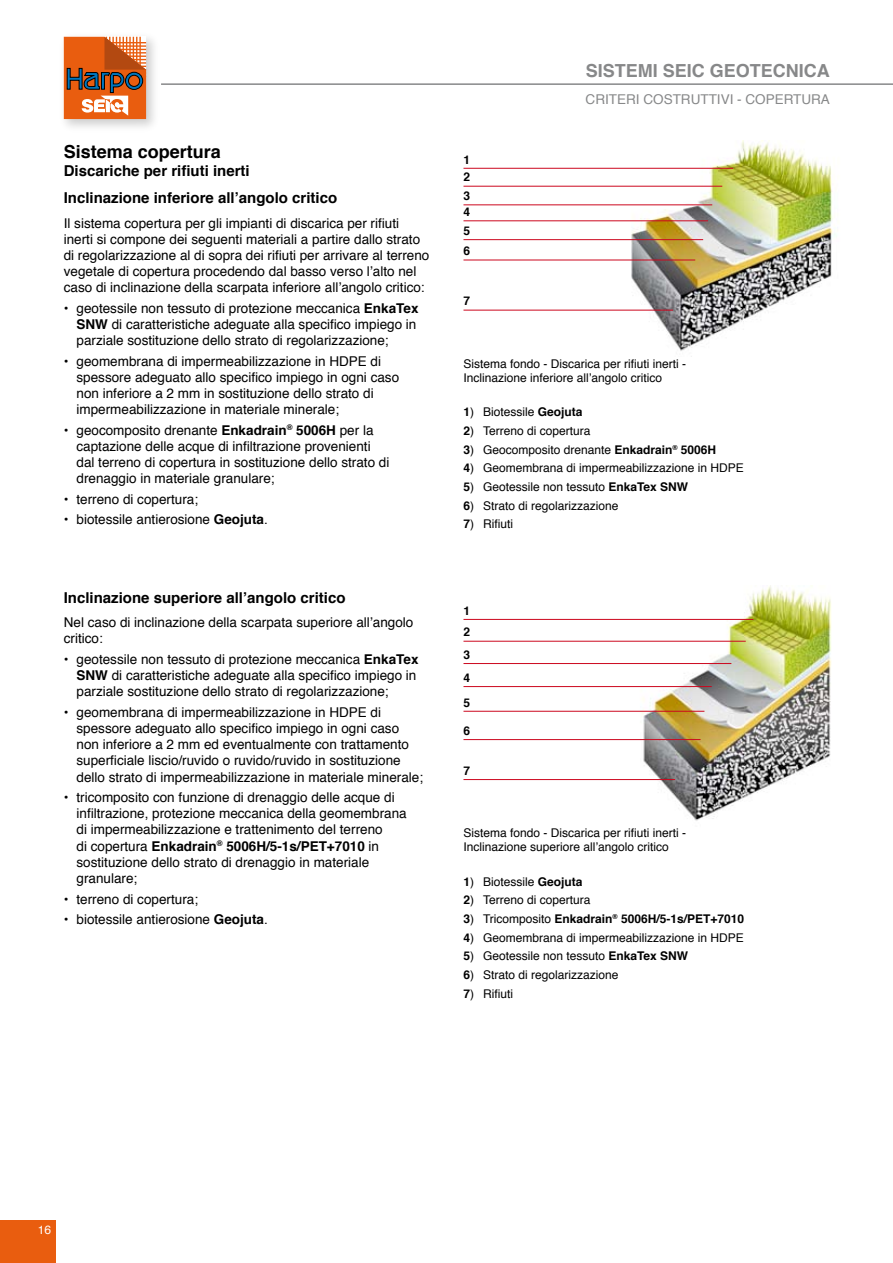
<style>
.page{position:relative;width:893px;height:1263px;background:#fff}
.page>*{position:absolute;margin:0;border:0;box-sizing:border-box;transform-origin:0 0}
.t1{font:700 18px "Helvetica";color:#878889}
.t2{font:700 18px "Helvetica";color:#000}
.t3{font:700 15px/26.5px "Helvetica";color:#000}
.t4{font:13.5px/16.2px "Helvetica";color:#000}
.t5{font:13.5px "Helvetica";color:#878889}
.t6{font:12px/14.4px "Helvetica";color:#000}
.t7{font:700 12px "Helvetica";color:#000}
.t8{font:12px "Helvetica";color:#fff}
.s1{font-weight:700}
.s2{font-weight:400}
</style>
<div class="page">
<img style="left:614px;top:141px;width:221px;height:216px">
<img style="left:625px;top:586px;width:206px;height:235px">
<hr style="left:463px;top:186px;width:259px;height:1px;background:#cc071e">
<hr style="left:463px;top:168px;width:270px;height:1px;background:#cc071e">
<hr style="left:463px;top:310px;width:210px;height:1px;background:#cc071e">
<hr style="left:463px;top:220px;width:245px;height:1px;background:#cc071e">
<hr style="left:463px;top:260px;width:232px;height:1px;background:#cc071e">
<hr style="left:463px;top:239px;width:240px;height:1px;background:#cc071e">
<hr style="left:463px;top:204px;width:249px;height:1px;background:#cc071e">
<hr style="left:463px;top:641px;width:283px;height:1px;background:#cc071e">
<hr style="left:463px;top:619px;width:290px;height:1px;background:#cc071e">
<hr style="left:463px;top:779px;width:212px;height:1px;background:#cc071e">
<hr style="left:463px;top:686px;width:249px;height:1px;background:#cc071e">
<hr style="left:463px;top:739px;width:238px;height:1px;background:#cc071e">
<hr style="left:463px;top:711px;width:241px;height:1px;background:#cc071e">
<hr style="left:463px;top:663px;width:268px;height:1px;background:#cc071e">
<div style="left:0;top:1220px;width:55px;height:43px;background:#e95d0f"></div>
<hr style="left:161px;top:83px;width:732px;height:2px;background:#878889">
<div style="left:59px;top:32px;width:101px;height:101px;background:#000;opacity:.2"></div>
<svg style="left:64px;top:37px;width:82px;height:82px;background:#c86a36"></svg>
<h1 class="t2" style="left:64px;top:138px;width:159px">Sistema copertura</h1>
<p class="t3" style="left:64px;top:158px;width:275px">Discariche per rifiuti inerti<br>Inclinazione inferiore all’angolo critico</p>
<p class="t4" style="left:64px;top:215px;width:367px">Il sistema copertura per gli impianti di discarica per rifiuti inerti si compone dei seguenti materiali a partire dallo strato di regolarizzazione al di sopra dei rifiuti per arrivare al terreno vegetale di copertura procedendo dal basso verso l’alto nel caso di inclinazione della scarpata inferiore all’angolo critico:</p>
<p class="t4" style="left:77px;top:300px;width:343px">geotessile non tessuto di protezione meccanica <span class="s1">EnkaTex<br>SNW</span> di caratteristiche adeguate alla specifico impiego in parziale sostituzione dello strato di regolarizzazione;</p>
<p class="t4" style="left:77px;top:353px;width:324px">geomembrana di impermeabilizzazione in HDPE di spessore adeguato allo specifico impiego in ogni caso non inferiore a 2 mm in sostituzione dello strato di impermeabilizzazione in materiale minerale;</p>
<p class="t4" style="left:77px;top:422px;width:314px">geocomposito drenante <span class="s1">Enkadrain</span><sup>®</sup> <span class="s1">5006H</span> per la captazione delle acque di infiltrazione provenienti dal terreno di copertura in sostituzione dello strato di drenaggio in materiale granulare;</p>
<p class="t4" style="left:77px;top:489px;width:193px;line-height:20.4px">terreno di copertura;<br>biotessile antierosione <span class="s1">Geojuta</span>.</p>
<p class="t4" style="left:64px;top:300px;width:6px">•</p>
<p class="t4" style="left:64px;top:353px;width:6px">•</p>
<p class="t4" style="left:64px;top:422px;width:6px">•</p>
<p class="t4" style="left:64px;top:489px;width:6px;line-height:20.4px">• •</p>
<p class="t3" style="left:64px;top:584px;width:283px">Inclinazione superiore all’angolo critico</p>
<p class="t4" style="left:64px;top:615px;width:351px">Nel caso di inclinazione della scarpata superiore all’angolo critico:</p>
<p class="t4" style="left:77px;top:651px;width:343px">geotessile non tessuto di protezione meccanica <span class="s1">EnkaTex<br>SNW</span> di caratteristiche adeguate alla specifico impiego in parziale sostituzione dello strato di regolarizzazione;</p>
<p class="t4" style="left:77px;top:704px;width:348px">geomembrana di impermeabilizzazione in HDPE di spessore adeguato allo specifico impiego in ogni caso non inferiore a 2 mm ed eventualmente con trattamento superficiale liscio/ruvido o ruvido/ruvido in sostituzione dello strato di impermeabilizzazione in materiale minerale;</p>
<p class="t4" style="left:77px;top:790px;width:332px">tricomposito con funzione di drenaggio delle acque di infiltrazione, protezione meccanica della geomembrana di impermeabilizzazione e trattenimento del terreno<br>di copertura <span class="s1">Enkadrain</span><sup>®</sup> <span class="s1">5006H/5-1s/PET+7010</span> in sostituzione dello strato di drenaggio in materiale granulare;</p>
<p class="t4" style="left:77px;top:889px;width:193px;line-height:20.4px">terreno di copertura;<br>biotessile antierosione <span class="s1">Geojuta</span>.</p>
<p class="t4" style="left:64px;top:651px;width:6px">•</p>
<p class="t4" style="left:64px;top:704px;width:6px">•</p>
<p class="t4" style="left:64px;top:790px;width:6px">•</p>
<p class="t4" style="left:64px;top:889px;width:6px;line-height:20.4px">• •</p>
<p class="t7" style="left:463px;top:150px;width:8px">1</p>
<p class="t7" style="left:463px;top:168px;width:8px">2</p>
<p class="t7" style="left:463px;top:186px;width:8px">3</p>
<p class="t7" style="left:463px;top:202px;width:8px">4</p>
<p class="t7" style="left:463px;top:241px;width:8px">6</p>
<p class="t7" style="left:463px;top:221px;width:8px">5</p>
<p class="t7" style="left:463px;top:291px;width:8px">7</p>
<h1 class="t1" style="left:586px;top:56px;width:246px">SISTEMI SEIC GEOTECNICA</h1>
<p class="t5" style="left:586px;top:89px;width:246px">CRITERI COSTRUTTIVI - COPERTURA</p>
<p class="t6" style="left:463px;top:356px;width:224px">Sistema fondo - Discarica per rifiuti inerti -<br>Inclinazione inferiore all’angolo critico</p>
<p class="t6" style="left:463px;top:405px;width:120px"><span class="s1">1</span>) Biotessile <span class="s1">Geojuta</span></p>
<p class="t6" style="left:463px;top:424px;width:128px"><span class="s1">2</span>) Terreno di copertura</p>
<p class="t6" style="left:463px;top:443px;width:254px"><span class="s1">3</span>) Geocomposito drenante <span class="s1">Enkadrain</span><sup>®</sup> <span class="s1">5006H</span></p>
<p class="t6" style="left:463px;top:461px;width:282px"><span class="s1">4</span>) Geomembrana di impermeabilizzazione in HDPE</p>
<p class="t6" style="left:463px;top:480px;width:226px"><span class="s1">5</span>) Geotessile non tessuto <span class="s1">EnkaTex SNW</span></p>
<p class="t6" style="left:463px;top:499px;width:156px"><span class="s1">6</span>) Strato di regolarizzazione</p>
<p class="t6" style="left:463px;top:517px;width:51px"><span class="s1">7</span>) Rifiuti</p>
<p class="t7" style="left:463px;top:601px;width:8px">1</p>
<p class="t7" style="left:463px;top:622px;width:8px">2</p>
<p class="t7" style="left:463px;top:645px;width:8px">3</p>
<p class="t7" style="left:463px;top:668px;width:8px">4</p>
<p class="t7" style="left:463px;top:693px;width:8px">5</p>
<p class="t7" style="left:463px;top:721px;width:8px">6</p>
<p class="t7" style="left:463px;top:761px;width:8px">7</p>
<p class="t6" style="left:463px;top:826px;width:224px">Sistema fondo - Discarica per rifiuti inerti -<br>Inclinazione superiore all’angolo critico</p>
<p class="t6" style="left:463px;top:875px;width:120px"><span class="s1">1</span>) Biotessile <span class="s1">Geojuta</span></p>
<p class="t6" style="left:463px;top:893px;width:128px"><span class="s1">2</span>) Terreno di copertura</p>
<p class="t7" style="left:463px;top:909px;width:282px">3<span class="s2">) Tricomposito</span> Enkadrain<sup>®</sup> 5006H/5-1s/PET+7010</p>
<p class="t6" style="left:463px;top:931px;width:282px"><span class="s1">4</span>) Geomembrana di impermeabilizzazione in HDPE</p>
<p class="t6" style="left:463px;top:949px;width:226px"><span class="s1">5</span>) Geotessile non tessuto <span class="s1">EnkaTex SNW</span></p>
<p class="t6" style="left:463px;top:968px;width:156px"><span class="s1">6</span>) Strato di regolarizzazione</p>
<p class="t6" style="left:463px;top:987px;width:51px"><span class="s1">7</span>) Rifiuti</p>
<p class="t8" style="left:38px;top:1220px;width:15px">16</p>
</div>
